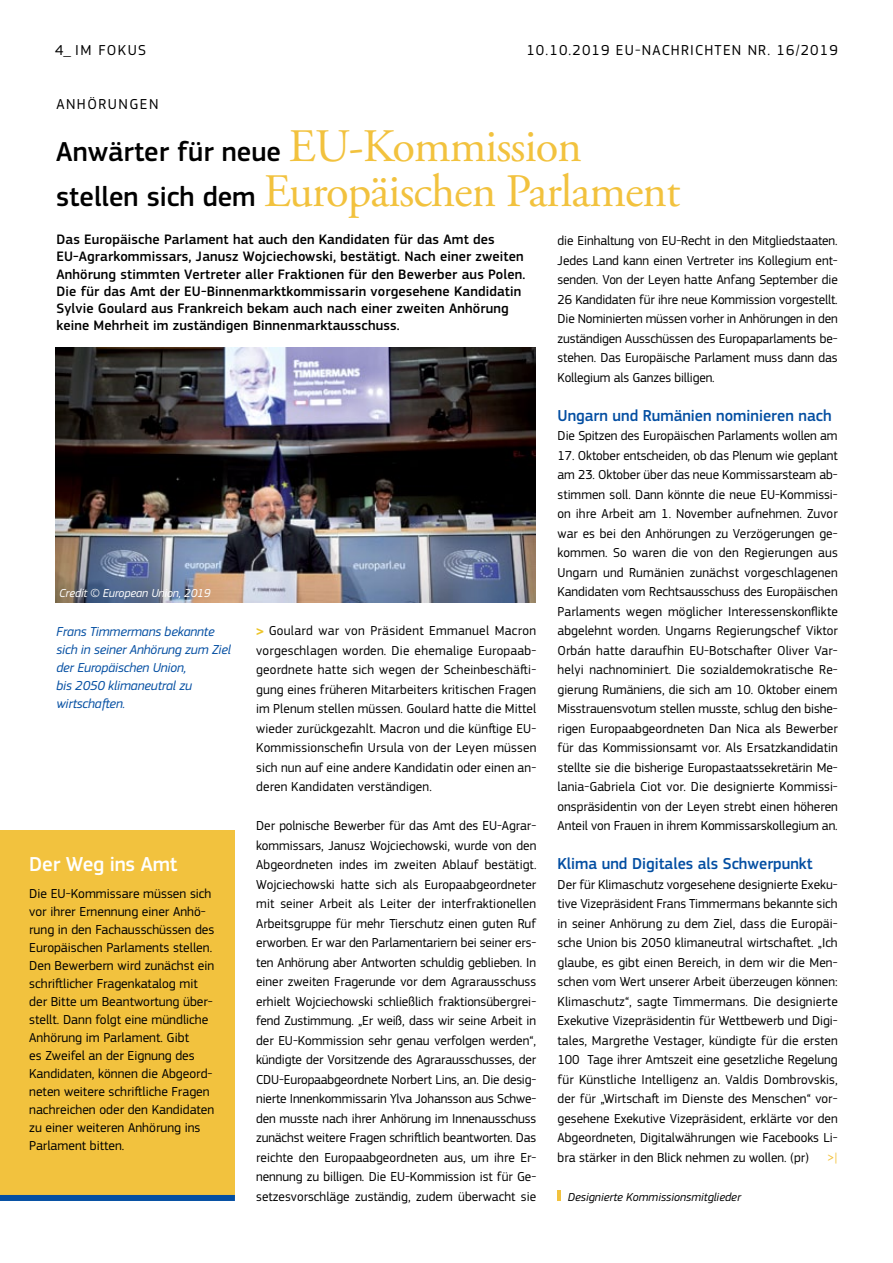
<style>
.page{position:relative;width:893px;height:1263px;background:#fff}
.page>*{position:absolute;margin:0;border:0;box-sizing:border-box;transform-origin:0 0}
.t1{font:46.5px "Adobe Garamond Pro";letter-spacing:-.02em;color:#f2c23e}
.t2{font:500 28.5px "EC Square Sans Pro";color:#000}
.t3{font:500 21px "EC Square Sans Pro";letter-spacing:-.01em;color:#fff}
.t4{font:500 16.5px "EC Square Sans Pro";color:#034ea2}
.t5{font:15px "EC Square Sans Pro";letter-spacing:.08em;color:#000}
.t6{font:500 14.25px/17.1px "EC Square Sans Pro";letter-spacing:.01em;color:#000}
.t7{font:13.5px/19.5px "EC Square Sans Pro";color:#000;text-align:justify}
.t8{font:italic 13.5px/18px "EC Square Sans Pro";letter-spacing:-.01em;color:#034ea2}
.t9{font:13.5px "EC Square Sans Pro";color:#f2c23e}
.t10{font:italic 12px "EC Square Sans Pro";color:#000}
.t11{font:italic 12px "EC Square Sans Pro";letter-spacing:-.01em;color:#fff}
.s1{font-family:"Adobe Garamond Pro";font-weight:400;font-size:46.5px;color:#f2c23e}
.s2{font-family:"EC Square Sans Pro";font-weight:500;font-size:28.5px;color:#000}
.s3{font-family:"Helvetica Neue LT";font-weight:700;font-stretch:condensed;color:#edc52a}
</style>
<div class="page">
<div style="left:0;top:830px;width:235px;height:368px;background:#f2c23e"></div>
<div style="left:0;top:1195px;width:235px;height:6px;background:#034ea2"></div>
<svg style="left:558px;top:1191px;width:3px;height:10px"></svg>
<img style="left:55px;top:347px;width:481px;height:256px">
<p class="t5" style="left:55px;top:41px;width:73px">4_ im fokus</p>
<p class="t5" style="left:526px;top:42px;width:313px">10.10.2019 EU-NACHRICHTEN NR. 16/2019</p>
<p class="t5" style="left:56px;top:95px;width:21px">Anhörungen</p>
<h2 class="t2" style="left:56px;top:135px;width:527px">Anwärter für neue <span class="s1">EU-Kommission</span></h2>
<h1 class="t1" style="left:56px;top:163px;width:626px"><span class="s2">stellen sich dem</span> Europäischen Parlament</h1>
<p class="t6" style="left:56px;top:231px;width:470px">Das Europäische Parlament hat auch den Kandidaten für das Amt des EU-Agrarkommissars, Janusz Wojciechowski, bestätigt. Nach einer zweiten Anhörung stimmten Vertreter aller Fraktionen für den Bewerber aus Polen.<br>Die für das Amt der EU-Binnenmarktkommissarin vorgesehene Kandidatin Sylvie Goulard aus Frankreich bekam auch nach einer zweiten Anhörung keine Mehrheit im zuständigen Binnenmarktausschuss.</p>
<p class="t11" style="left:59px;top:586px;width:153px">Credit © European Union, 2019</p>
<p class="t8" style="left:56px;top:622px;width:176px">Frans Timmermans bekannte sich in seiner Anhörung zum Ziel der Europäischen Union,<br>bis 2050 klimaneutral zu wirtschaften.</p>
<h3 class="t3" style="left:29px;top:852px;width:150px">Der Weg ins Amt</h3>
<p class="t7" style="left:29px;top:884px;width:187px;line-height:18px;text-align:left">Die EU-Kommissare müssen sich vor ihrer Ernennung einer Anhö&shy;rung in den Fachausschüssen des<br>Europäischen Parlaments stellen.<br>Den Bewerbern wird zunächst ein schriftlicher Fragenkatalog mit der Bitte um Beantwortung über&shy;stellt. Dann folgt eine mündliche<br>Anhörung im Parlament. Gibt<br>es Zweifel an der Eignung des<br>Kandidaten, können die Abgeord&shy;neten weitere schriftliche Fragen nachreichen oder den Kandidaten zu einer weiteren Anhörung ins<br>Parlament bitten.</p>
<p class="t7" style="left:256px;top:621px;width:282px"><span class="s3">&gt;</span> Goulard war von Präsident Emmanuel Macron vorgeschlagen worden. Die ehemalige Europaab&shy;geordnete hatte sich wegen der Scheinbeschäfti&shy;gung eines früheren Mitarbeiters kritischen Fragen im Plenum stellen müssen. Goulard hatte die Mittel wieder zurückgezahlt. Macron und die künftige EU-Kommissionschefin Ursula von der Leyen müssen sich nun auf eine andere Kandidatin oder einen an&shy;deren Kandidaten verständigen.</p>
<p class="t7" style="left:256px;top:816px;width:282px">Der polnische Bewerber für das Amt des EU-Agrar&shy;kommissars, Janusz Wojciechowski, wurde von den Abgeordneten indes im zweiten Ablauf bestätigt.<br>Wojciechowski hatte sich als Europaabgeordneter mit seiner Arbeit als Leiter der interfraktionellen Arbeitsgruppe für mehr Tierschutz einen guten Ruf erworben. Er war den Parlamentariern bei seiner ers&shy;ten Anhörung aber Antworten schuldig geblieben. In einer zweiten Fragerunde vor dem Agrarausschuss erhielt Wojciechowski schließlich fraktionsübergrei&shy;fend Zustimmung. „Er weiß, dass wir seine Arbeit in der EU-Kommission sehr genau verfolgen werden“, kündigte der Vorsitzende des Agrarausschusses, der CDU-Europaabgeordnete Norbert Lins, an. Die desig&shy;nierte Innenkommissarin Ylva Johansson aus Schwe&shy;den musste nach ihrer Anhörung im Innenausschuss zunächst weitere Fragen schriftlich beantworten. Das reichte den Europaabgeordneten aus, um ihre Er&shy;nennung zu billigen. Die EU-Kommission ist für Ge&shy;setzesvorschläge zuständig, zudem überwacht sie</p>
<p class="t7" style="left:558px;top:231px;width:282px">die Einhaltung von EU-Recht in den Mitgliedstaaten.<br>Jedes Land kann einen Vertreter ins Kollegium ent&shy;senden. Von der Leyen hatte Anfang September die 26 Kandidaten für ihre neue Kommission vorgestellt.<br>Die Nominierten müssen vorher in Anhörungen in den zuständigen Ausschüssen des Europaparlaments be&shy;stehen. Das Europäische Parlament muss dann das Kollegium als Ganzes billigen.</p>
<p class="t4" style="left:558px;top:406px;width:276px">Ungarn und Rumänien nominieren nach</p>
<p class="t7" style="left:558px;top:426px;width:282px">Die Spitzen des Europäischen Parlaments wollen am</p>
<p class="t7" style="left:558px;top:446px;width:282px">17. Oktober entscheiden, ob das Plenum wie geplant am 23. Oktober über das neue Kommissarsteam ab&shy;stimmen soll. Dann könnte die neue EU-Kommissi&shy;on ihre Arbeit am 1. November aufnehmen. Zuvor war es bei den Anhörungen zu Verzögerungen ge&shy;kommen. So waren die von den Regierungen aus Ungarn und Rumänien zunächst vorgeschlagenen Kandidaten vom Rechtsausschuss des Europäischen Parlaments wegen möglicher Interessenskonflikte abgelehnt worden. Ungarns Regierungschef Viktor Orbán hatte daraufhin EU-Botschafter Oliver Var&shy;helyi nachnominiert. Die sozialdemokratische Re&shy;gierung Rumäniens, die sich am 10. Oktober einem Misstrauensvotum stellen musste, schlug den bishe&shy;rigen Europaabgeordneten Dan Nica als Bewerber für das Kommissionsamt vor. Als Ersatzkandidatin stellte sie die bisherige Europastaatssekretärin Me&shy;lania-Gabriela Ciot vor. Die designierte Kommissi&shy;onspräsidentin von der Leyen strebt einen höheren Anteil von Frauen in ihrem Kommissarskollegium an.</p>
<p class="t4" style="left:558px;top:854px;width:256px">Klima und Digitales als Schwerpunkt</p>
<p class="t7" style="left:558px;top:875px;width:282px">Der für Klimaschutz vorgesehene designierte Exeku&shy;tive Vizepräsident Frans Timmermans bekannte sich in seiner Anhörung zu dem Ziel, dass die Europäi&shy;sche Union bis 2050 klimaneutral wirtschaftet. „Ich glaube, es gibt einen Bereich, in dem wir die Men&shy;schen vom Wert unserer Arbeit überzeugen können:<br>Klimaschutz“, sagte Timmermans. Die designierte Exekutive Vizepräsidentin für Wettbewerb und Digi&shy;tales, Margrethe Vestager, kündigte für die ersten 100 Tage ihrer Amtszeit eine gesetzliche Regelung für Künstliche Intelligenz an. Valdis Dombrovskis, der für „Wirtschaft im Dienste des Menschen“ vor&shy;gesehene Exekutive Vizepräsident, erklärte vor den Abgeordneten, Digitalwährungen wie Facebooks Li&shy;bra stärker in den Blick nehmen zu wollen. (pr)</p>
<p class="t9" style="left:827px;top:1149px;width:12px">&gt;|</p>
<p class="t10" style="left:568px;top:1190px;width:175px">Designierte Kommissionsmitglieder</p>
</div>
